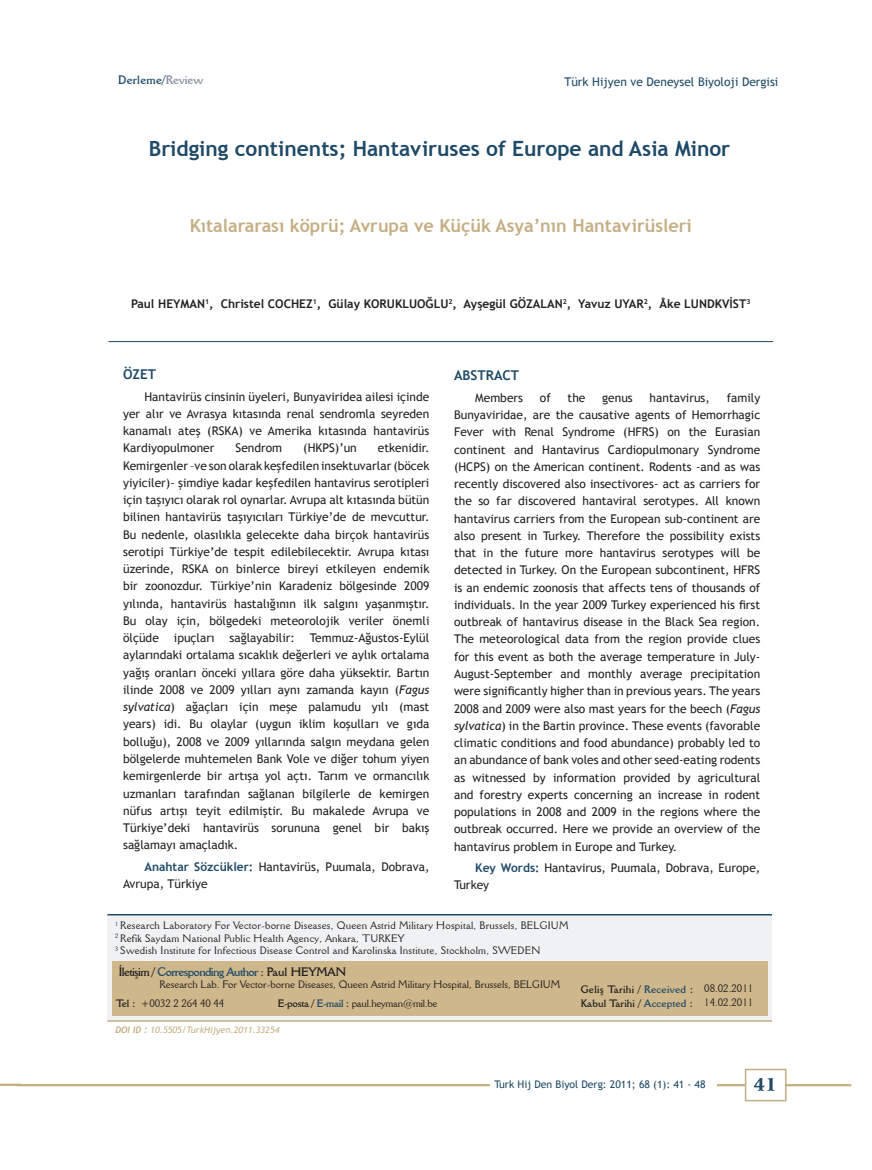
<style>
.page{position:relative;width:872px;height:1170px;background:#fff}
.page>*{position:absolute;margin:0;border:0;box-sizing:border-box;transform-origin:0 0}
.üst_başlık{font:700 21px "Trebuchet MS";color:#1e4967}
.üst_başlık-2{font:700 18px "Trebuchet MS";color:#c4ae83}
.metin{font:900 18px "Arrus BT";color:#1e4967}
.metin-2{font:700 13.5px "Trebuchet MS";color:#1e4967}
.metin-3{font:12px/17.2px "Trebuchet MS";color:#231f20;text-align:justify}
.metin-4{font:700 12px "Trebuchet MS";color:#231f20}
.yazarlar{font:700 12px "Della Robbia BT";letter-spacing:-.05em;color:#231f20}
.metin-5{font:12px "Trebuchet MS";color:#1e4967}
.metin-6{font:700 12px "Della Robbia BT";letter-spacing:.02em;color:#1e4967}
.yazarlar-2{font:10.5px "Della Robbia BT";letter-spacing:.025em;color:#231f20}
.yazarlar-3{font:10.5px "Della Robbia BT";letter-spacing:.005em;color:#231f20}
.metin-7{font:10.5px "Trebuchet MS";color:#1e4967}
.yazarlar-4{font:10.5px "Della Robbia BT";letter-spacing:-.02em;color:#231f20}
.yazarlar-5{font:700 10.5px "Della Robbia BT";letter-spacing:.03em;color:#231f20}
.yazarlar-6{font:700 10.5px "Della Robbia BT";letter-spacing:.01em;color:#231f20}
.yazarlar-7{font:10.5px "Della Robbia BT";letter-spacing:-.01em;color:#231f20}
.metin-8{font:italic 9px "Trebuchet MS";color:#c4ae83}
.s1{color:#858b9f}
.s2{font-style:italic}
.s3{font-weight:700;color:#1e4967}
.s4{color:#1e4967}
.s5{font-weight:700}
.s6{font-weight:700;font-size:12px}
.s7{font-family:"Trebuchet";font-weight:700}
.s8{font-family:"Trebuchet";font-weight:700;font-size:10.5px}
.s9{font-size:12px}
</style>
<div class="page">
<hr style="left:0;top:1083px;width:21px;height:2px;background:#c4ae83">
<hr style="left:16px;top:1083px;width:835px;height:3px;background:#c4ae83">
<div style="left:490px;top:1077px;width:227px;height:17px;background:#fff"></div>
<div style="left:745px;top:1068px;width:41px;height:33px;background:#fff;border:2px solid #c4ae83"></div>
<div style="left:107px;top:915px;width:665px;height:106px;background:#f0f1f2"></div>
<hr style="left:107px;top:1020px;width:665px;height:1px;background:#c4ae83">
<hr style="left:107px;top:913px;width:665px;height:2px;background:#1e4967">
<div style="left:113px;top:960px;width:655px;height:55px;background:#ceb78a"></div>
<hr style="left:108px;top:341px;width:665px;height:1px;background:#1e4967">
<p class="metin-6" style="left:118px;top:73px;width:87px">Derleme/<span class="s1">Review</span></p>
<p class="metin-5" style="left:564px;top:75px;width:215px">Türk Hijyen ve Deneysel Biyoloji Dergisi</p>
<p class="üst_başlık" style="left:149px;top:135px;width:583px">Bridging continents; Hantaviruses of Europe and Asia Minor</p>
<p class="üst_başlık-2" style="left:190px;top:214px;width:503px">Kıtalararası köprü; Avrupa ve Küçük Asya’nın Hantavirüsleri</p>
<p class="metin-4" style="left:131px;top:296px;width:621px">Paul HEYMAN<sup>1</sup>, Christel COCHEZ<sup>1</sup>, Gülay KORUKLUOĞLU<sup>2</sup>, Ayşegül GÖZALAN<sup>2</sup>, Yavuz UYAR<sup>2</sup>, Åke LUNDKVİST<sup>3</sup></p>
<p class="metin-2" style="left:123px;top:366px;width:34px">ÖZET</p>
<p class="metin-3" style="left:123px;top:388px;width:308px;text-indent:21px">Hantavirüs cinsinin üyeleri, Bunyaviridea ailesi içinde yer alır ve Avrasya kıtasında renal sendromla seyreden kanamalı ateş (RSKA) ve Amerika kıtasında hantavirüs Kardiyopulmoner</p>
<p class="metin-2" style="left:454px;top:367px;width:67px">ABSTRACT</p>
<p class="metin-3" style="left:475px;top:389px;width:49px">Members</p>
<p class="metin-3" style="left:540px;top:389px;width:12px">of</p>
<p class="metin-3" style="left:567px;top:389px;width:19px">the</p>
<p class="metin-3" style="left:602px;top:389px;width:32px">genus</p>
<p class="metin-3" style="left:649px;top:389px;width:62px">hantavirus,</p>
<p class="metin-3" style="left:454px;top:389px;width:308px;text-indent:273px">family Bunyaviridae, are the causative agents of Hemorrhagic Fever with Renal Syndrome (HFRS) on the Eurasian continent and Hantavirus Cardiopulmonary Syndrome (HCPS) on the American continent. Rodents -and as was recently discovered also insectivores- act as carriers for the so far discovered hantaviral serotypes. All known hantavirus carriers from the European sub-continent are also present in Turkey. Therefore the possibility exists that in the future more hantavirus serotypes will be detected in Turkey. On the European subcontinent, HFRS is an endemic zoonosis that affects tens of thousands of individuals. In the year 2009 Turkey experienced his first outbreak of hantavirus disease in the Black Sea region.<br>The meteorological data from the region provide clues for this event as both the average temperature in July-August-September and monthly average precipitation were significantly higher than in previous years. The years 2008 and 2009 were also mast years for the beech (<span class="s2">Fagus sylvatica</span>) in the Bartin province. These events (favorable climatic conditions and food abundance) probably led to an abundance of bank voles and other seed-eating rodents as witnessed by information provided by agricultural and forestry experts concerning an increase in rodent populations in 2008 and 2009 in the regions where the outbreak occurred. Here we provide an overview of the hantavirus problem in Europe and Turkey.</p>
<p class="metin-3" style="left:454px;top:859px;width:308px;text-indent:21px"><span class="s3">Key Words:</span> Hantavirus, Puumala, Dobrava, Europe,<br>Turkey</p>
<p class="metin-3" style="left:123px;top:439px;width:308px;text-indent:255px">etkenidir.<br>Kemirgenler –ve son olarak keşfedilen insektuvarlar (böcek yiyiciler)- şimdiye kadar keşfedilen hantavirus serotipleri için taşıyıcı olarak rol oynarlar. Avrupa alt kıtasında bütün bilinen hantavirüs taşıyıcıları Türkiye’de de mevcuttur.<br>Bu nedenle, olasılıkla gelecekte daha birçok hantavirüs serotipi Türkiye’de tespit edilebilecektir. Avrupa kıtası üzerinde, RSKA on binlerce bireyi etkileyen endemik bir zoonozdur. Türkiye’nin Karadeniz bölgesinde 2009 yılında, hantavirüs hastalığının ilk salgını yaşanmıştır.<br>Bu olay için, bölgedeki meteorolojik veriler önemli ölçüde</p>
<p class="metin-3" style="left:235px;top:439px;width:48px">Sendrom</p>
<p class="metin-3" style="left:303px;top:439px;width:55px">(HKPS)’un</p>
<p class="metin-3" style="left:123px;top:629px;width:308px;text-indent:106px">sağlayabilir: Temmuz-Ağustos-Eylül aylarındaki ortalama sıcaklık değerleri ve aylık ortalama yağış oranları önceki yıllara göre daha yüksektir. Bartın ilinde 2008 ve 2009 yılları aynı zamanda kayın (<span class="s2">Fagus sylvatica</span>) ağaçları için meşe palamudu yılı (mast years) idi. Bu olaylar (uygun iklim koşulları ve gıda bolluğu), 2008 ve 2009 yıllarında salgın meydana gelen bölgelerde muhtemelen Bank Vole ve diğer tohum yiyen kemirgenlerde bir artışa yol açtı. Tarım ve ormancılık uzmanları tarafından sağlanan bilgilerle de kemirgen nüfus artışı teyit edilmiştir. Bu makalede Avrupa ve Türkiye’deki hantavirüs sorununa genel bir bakış sağlamayı amaçladık.</p>
<p class="metin-3" style="left:123px;top:858px;width:308px;text-indent:21px"><span class="s3">Anahtar Sözcükler:</span> Hantavirüs, Puumala, Dobrava,<br>Avrupa, Türkiye</p>
<p class="yazarlar-2" style="left:115px;top:919px;width:455px"><sup>1</sup> Research Laboratory For Vector-borne Diseases, Queen Astrid Military Hospital, Brussels, BELGIUM</p>
<p class="yazarlar-2" style="left:115px;top:931px;width:291px"><sup>2</sup> Refik Saydam National Public Health Agency, Ankara, TURKEY</p>
<p class="yazarlar-2" style="left:115px;top:944px;width:426px"><sup>3</sup> Swedish Institute for Infectious Disease Control and Karolinska Institute, Stockholm, SWEDEN</p>
<p class="metin-3" style="left:174px;top:629px;width:42px">ipuçları</p>
<p class="yazarlar" style="left:119px;top:963px;width:229px">İletişim / <span class="s4">Corresponding Author</span> : Paul HEYMAN</p>
<p class="yazarlar-3" style="left:160px;top:977px;width:402px">Research Lab. For Vector-borne Diseases, Queen Astrid Military Hospital, Brussels, BELGIUM</p>
<p class="yazarlar-7" style="left:116px;top:996px;width:110px"><span class="s5">Tel</span> <span class="s6">:</span> +0032 2 264 40 44</p>
<p class="yazarlar-4" style="left:278px;top:996px;width:161px"><span class="s5">E-posta /</span> <span class="s3">E-mail</span> <span class="s6">:</span> paul.heyman@mil.be</p>
<p class="metin-8" style="left:116px;top:1024px;width:165px"><span class="s7">DOI ID</span> <span class="s8">:</span> 10.5505/TurkHijyen.2011.33254</p>
<p class="yazarlar-5" style="left:580px;top:982px;width:114px">Geliş Tarihi / <span class="s4">Received</span> <span class="s9">:</span></p>
<p class="yazarlar-6" style="left:580px;top:997px;width:114px">Kabul Tarihi / <span class="s4">Accepted</span> <span class="s9">:</span></p>
<p class="yazarlar-2" style="left:704px;top:982px;width:51px">08.02.2011</p>
<p class="yazarlar-2" style="left:704px;top:996px;width:51px">14.02.2011</p>
<p class="metin-7" style="left:494px;top:1078px;width:213px">Turk Hij Den Biyol Derg: 2011; 68 (1): 41 - 48</p>
<p class="metin" style="left:753px;top:1073px;width:25px">41</p>
</div>
